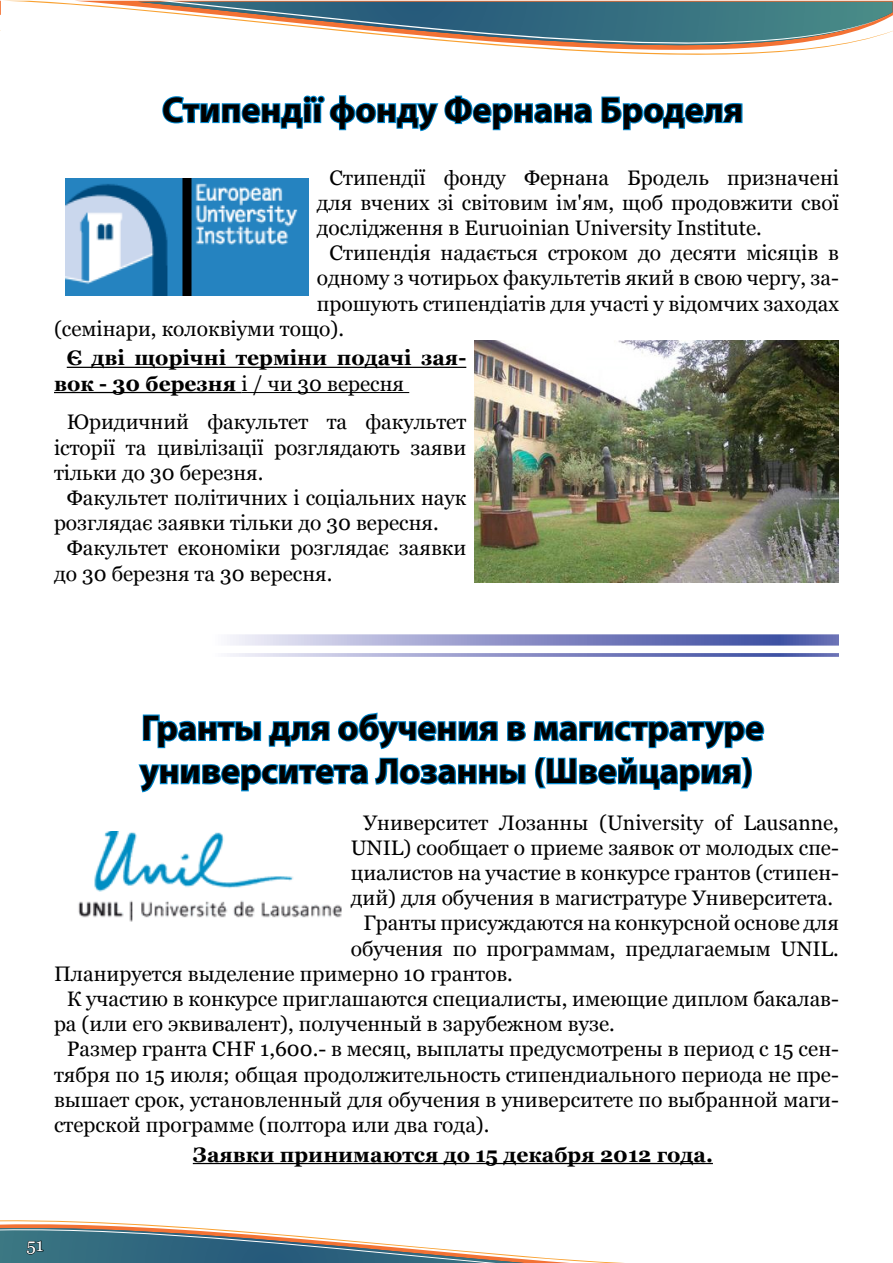
<style>
.page{position:relative;width:893px;height:1263px;background:#fff}
.page>*{position:absolute;margin:0;border:0;box-sizing:border-box;transform-origin:0 0}
.Назва_програми_укр{font:700 36px/43.2px "Myriad Pro";color:#000}
.Рабочий{font:21px/25.2px "Georgia";color:#000;text-align:justify}
.Дедлайн{font:700 21px/25.2px "Georgia";color:#000}
.t1{font:18px "Georgia";color:#fff}
.s1{font-weight:400}
</style>
<div class="page">
<svg style="left:0;top:1px;width:1px;height:30px"></svg>
<svg style="left:11px;top:1px;width:882px;height:31px"></svg>
<svg style="left:138px;top:2px;width:754px;height:31px"></svg>
<svg style="left:158px;top:1px;width:729px;height:54px"></svg>
<svg style="left:0;top:1220px;width:624px;height:43px"></svg>
<svg style="left:162px;top:95px;width:431px;height:37px"></svg>
<svg style="left:601px;top:96px;width:142px;height:35px"></svg>
<hr style="left:67px;top:367px;width:399px;height:1px;background:#000">
<hr style="left:54px;top:392px;width:188px;height:1px;background:#000">
<hr style="left:242px;top:392px;width:167px;height:1px;background:#000">
<img style="left:65px;top:179px;width:243px;height:117px">
<img style="left:475px;top:340px;width:364px;height:243px">
<svg style="left:765px;top:634px;width:74px;height:12px"></svg>
<svg style="left:765px;top:653px;width:74px;height:4px"></svg>
<svg style="left:138px;top:634px;width:627px;height:159px"></svg>
<hr style="left:193px;top:1163px;width:520px;height:1px;background:#000">
<img style="left:78px;top:831px;width:264px;height:91px">
<p class="Назва_програми_укр" style="left:162px;top:87px;width:583px">Стипендії фонду Фернана Броделя</p>
<p class="Рабочий" style="left:317px;top:165px;width:524px;text-indent:13px">Стипендії фонду Фернана Бродель призначені для вчених зі світовим ім'ям, щоб продовжити свої дослідження в Euruoinian University Institute.</p>
<p class="Рабочий" style="left:330px;top:241px;width:511px">Стипендія надається строком до десяти місяців в</p>
<p class="Рабочий" style="left:317px;top:266px;width:524px">одному з чотирьох факультетів який в свою чергу, за-</p>
<p class="Рабочий" style="left:317px;top:291px;width:524px">прошують стипендіатів для участі у відомчих заходах</p>
<p class="Рабочий" style="left:54px;top:316px;width:292px">(семінари, колоквіуми тощо).</p>
<p class="Дедлайн" style="left:54px;top:346px;width:414px;text-indent:13px">Є дві щорічні терміни подачі зая&shy;вок - 30 березня <span class="s1">і / чи 30 вересня</span></p>
<p class="Рабочий" style="left:54px;top:410px;width:414px;text-indent:13px">Юридичний факультет та факультет історії та цивілізації розглядають заяви тільки до 30 березня.</p>
<p class="Рабочий" style="left:54px;top:486px;width:414px;text-indent:13px">Факультет політичних і соціальних наук розглядає заявки тільки до 30 вересня.</p>
<p class="Рабочий" style="left:54px;top:536px;width:414px;text-indent:13px">Факультет економіки розглядає заявки до 30 березня та 30 вересня.</p>
<p class="Назва_програми_укр" style="left:140px;top:705px;width:626px">Гранты для обучения в магистратуре университета Лозанны (Швейцария)</p>
<p class="Рабочий" style="left:351px;top:810px;width:490px;text-indent:13px">Университет Лозанны (University of Lausanne, UNIL) сообщает о приеме заявок от молодых спе&shy;циалистов на участие в конкурсе грантов (стипен&shy;дий) для обучения в магистратуре Университета.</p>
<p class="Рабочий" style="left:363px;top:911px;width:477px">Гранты присуждаются на конкурсной основе для</p>
<p class="Рабочий" style="left:351px;top:936px;width:490px">обучения по программам, предлагаемым UNIL.</p>
<p class="Рабочий" style="left:54px;top:961px;width:460px">Планируется выделение примерно 10 грантов.</p>
<p class="Рабочий" style="left:54px;top:986px;width:786px;text-indent:13px">К участию в конкурсе приглашаются специалисты, имеющие диплом бакалав&shy;ра (или его эквивалент), полученный в зарубежном вузе.</p>
<p class="Рабочий" style="left:54px;top:1037px;width:786px;text-indent:13px">Размер гранта CHF 1,600.- в месяц, выплаты предусмотрены в период с 15 сен&shy;тября по 15 июля; общая продолжительность стипендиального периода не пре&shy;вышает срок, установленный для обучения в университете по выбранной маги&shy;стерской программе (полтора или два года).</p>
<p class="Дедлайн" style="left:193px;top:1142px;width:522px">Заявки принимаются до 15 декабря 2012 года.</p>
<p class="t1" style="left:26px;top:1234px;width:19px">51</p>
</div>
